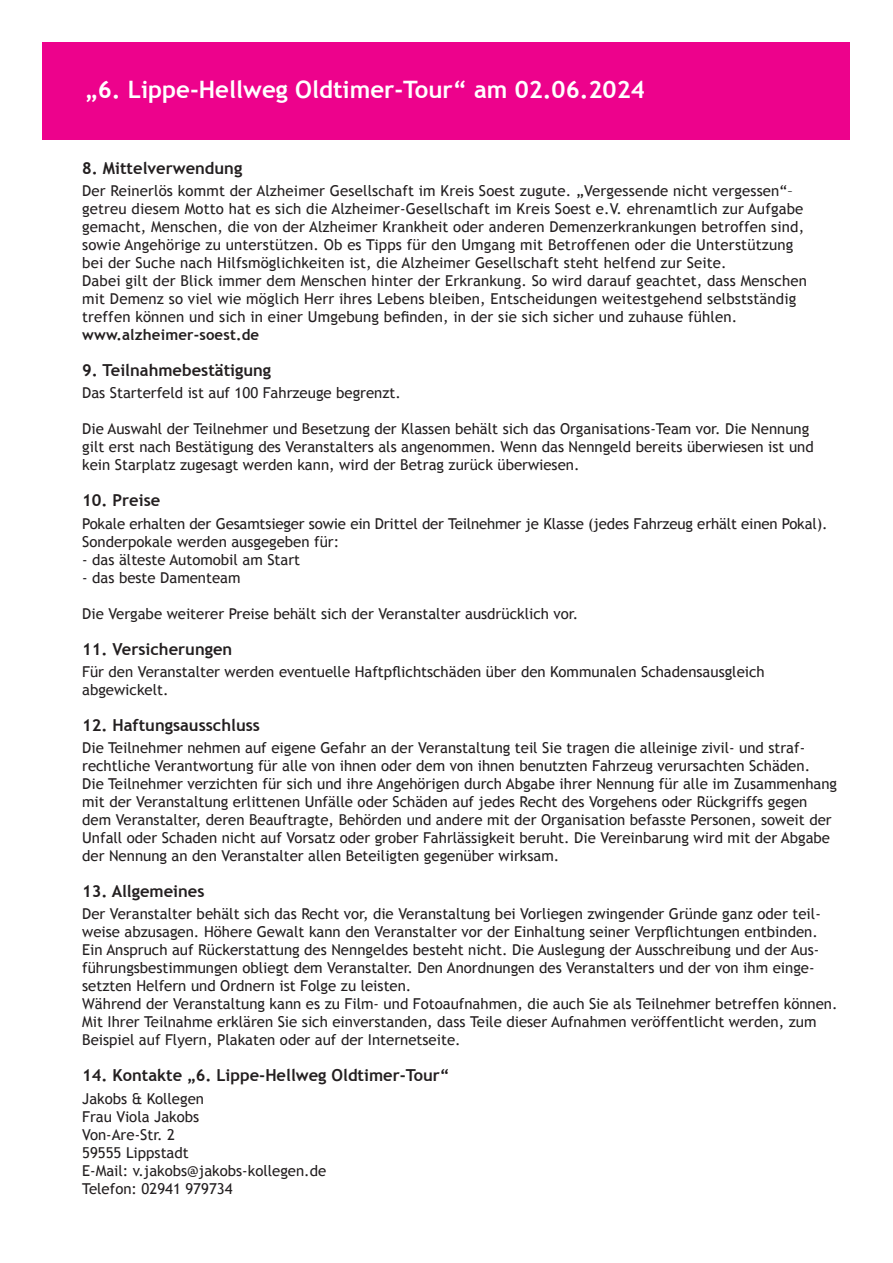
<style>
.page{position:relative;width:893px;height:1263px;background:#fff}
.page>*{position:absolute;margin:0;border:0;box-sizing:border-box;transform-origin:0 0}
.t1{font:700 24px "Trebuchet MS";color:#fff}
.t2{font:700 16.5px "Trebuchet MS";color:#231f20}
.t3{font:15px/18px "Trebuchet MS";color:#231f20}
.t4{font:700 15px "Trebuchet MS";letter-spacing:.01em;color:#231f20}
</style>
<div class="page">
<div style="left:43px;top:43px;width:807px;height:97px;background:#ed028c"></div>
<h1 class="t1" style="left:85px;top:75px;width:561px">„6. Lippe-Hellweg Oldtimer-Tour“ am 02.06.2024</h1>
<p class="t2" style="left:82px;top:158px;width:162px">8. Mittelverwendung</p>
<p class="t3" style="left:82px;top:182px;width:726px">Der Reinerlös kommt der Alzheimer Gesellschaft im Kreis Soest zugute. „Vergessende nicht vergessen“– getreu diesem Motto hat es sich die Alzheimer-Gesellschaft im Kreis Soest e.V. ehrenamtlich zur Aufgabe gemacht, Menschen, die von der Alzheimer Krankheit oder anderen Demenzerkrankungen betroffen sind, sowie Angehörige zu unterstützen. Ob es Tipps für den Umgang mit Betroffenen oder die Unterstützung bei der Suche nach Hilfsmöglichkeiten ist, die Alzheimer Gesellschaft steht helfend zur Seite.<br>Dabei gilt der Blick immer dem Menschen hinter der Erkrankung. So wird darauf geachtet, dass Menschen mit Demenz so viel wie möglich Herr ihres Lebens bleiben, Entscheidungen weitestgehend selbstständig treffen können und sich in einer Umgebung befinden, in der sie sich sicher und zuhause fühlen.</p>
<p class="t4" style="left:82px;top:325px;width:179px">www.alzheimer-soest.de</p>
<p class="t2" style="left:82px;top:360px;width:190px">9. Teilnahmebestätigung</p>
<p class="t3" style="left:82px;top:384px;width:320px">Das Starterfeld ist auf 100 Fahrzeuge begrenzt.</p>
<p class="t3" style="left:82px;top:420px;width:733px">Die Auswahl der Teilnehmer und Besetzung der Klassen behält sich das Organisations-Team vor. Die Nennung gilt erst nach Bestätigung des Veranstalters als angenommen. Wenn das Nenngeld bereits überwiesen ist und kein Starplatz zugesagt werden kann, wird der Betrag zurück überwiesen.</p>
<p class="t2" style="left:82px;top:490px;width:80px">10. Preise</p>
<p class="t3" style="left:82px;top:514px;width:747px">Pokale erhalten der Gesamtsieger sowie ein Drittel der Teilnehmer je Klasse (jedes Fahrzeug erhält einen Pokal).<br>Sonderpokale werden ausgegeben für:</p>
<p class="t3" style="left:82px;top:550px;width:219px">- das älteste Automobil am Start</p>
<p class="t3" style="left:82px;top:568px;width:160px">- das beste Damenteam</p>
<p class="t3" style="left:82px;top:604px;width:498px">Die Vergabe weiterer Preise behält sich der Veranstalter ausdrücklich vor.</p>
<p class="t2" style="left:82px;top:638px;width:152px">11. Versicherungen</p>
<p class="t3" style="left:82px;top:663px;width:684px">Für den Veranstalter werden eventuelle Haftpflichtschäden über den Kommunalen Schadensausgleich abgewickelt.</p>
<p class="t2" style="left:82px;top:715px;width:179px">12. Haftungsausschluss</p>
<p class="t3" style="left:82px;top:739px;width:756px">Die Teilnehmer nehmen auf eigene Gefahr an der Veranstaltung teil Sie tragen die alleinige zivil- und straf&shy;rechtliche Verantwortung für alle von ihnen oder dem von ihnen benutzten Fahrzeug verursachten Schäden.<br>Die Teilnehmer verzichten für sich und ihre Angehörigen durch Abgabe ihrer Nennung für alle im Zusammenhang mit der Veranstaltung erlittenen Unfälle oder Schäden auf jedes Recht des Vorgehens oder Rückgriffs gegen dem Veranstalter, deren Beauftragte, Behörden und andere mit der Organisation befasste Personen, soweit der Unfall oder Schaden nicht auf Vorsatz oder grober Fahrlässigkeit beruht. Die Vereinbarung wird mit der Abgabe der Nennung an den Veranstalter allen Beteiligten gegenüber wirksam.</p>
<p class="t2" style="left:82px;top:881px;width:124px">13. Allgemeines</p>
<p class="t3" style="left:82px;top:905px;width:757px">Der Veranstalter behält sich das Recht vor, die Veranstaltung bei Vorliegen zwingender Gründe ganz oder teil&shy;weise abzusagen. Höhere Gewalt kann den Veranstalter vor der Einhaltung seiner Verpflichtungen entbinden.<br>Ein Anspruch auf Rückerstattung des Nenngeldes besteht nicht. Die Auslegung der Ausschreibung und der Aus&shy;führungsbestimmungen obliegt dem Veranstalter. Den Anordnungen des Veranstalters und der von ihm einge&shy;setzten Helfern und Ordnern ist Folge zu leisten.<br>Während der Veranstaltung kann es zu Film- und Fotoaufnahmen, die auch Sie als Teilnehmer betreffen können.<br>Mit Ihrer Teilnahme erklären Sie sich einverstanden, dass Teile dieser Aufnahmen veröffentlicht werden, zum Beispiel auf Flyern, Plakaten oder auf der Internetseite.</p>
<p class="t2" style="left:82px;top:1065px;width:369px">14. Kontakte „6. Lippe-Hellweg Oldtimer-Tour“</p>
<p class="t3" style="left:82px;top:1089px;width:246px">Jakobs &amp; Kollegen<br>Frau Viola Jakobs<br>Von-Are-Str. 2<br>59555 Lippstadt<br>E-Mail: v.jakobs@jakobs-kollegen.de<br>Telefon: 02941 979734</p>
</div>
